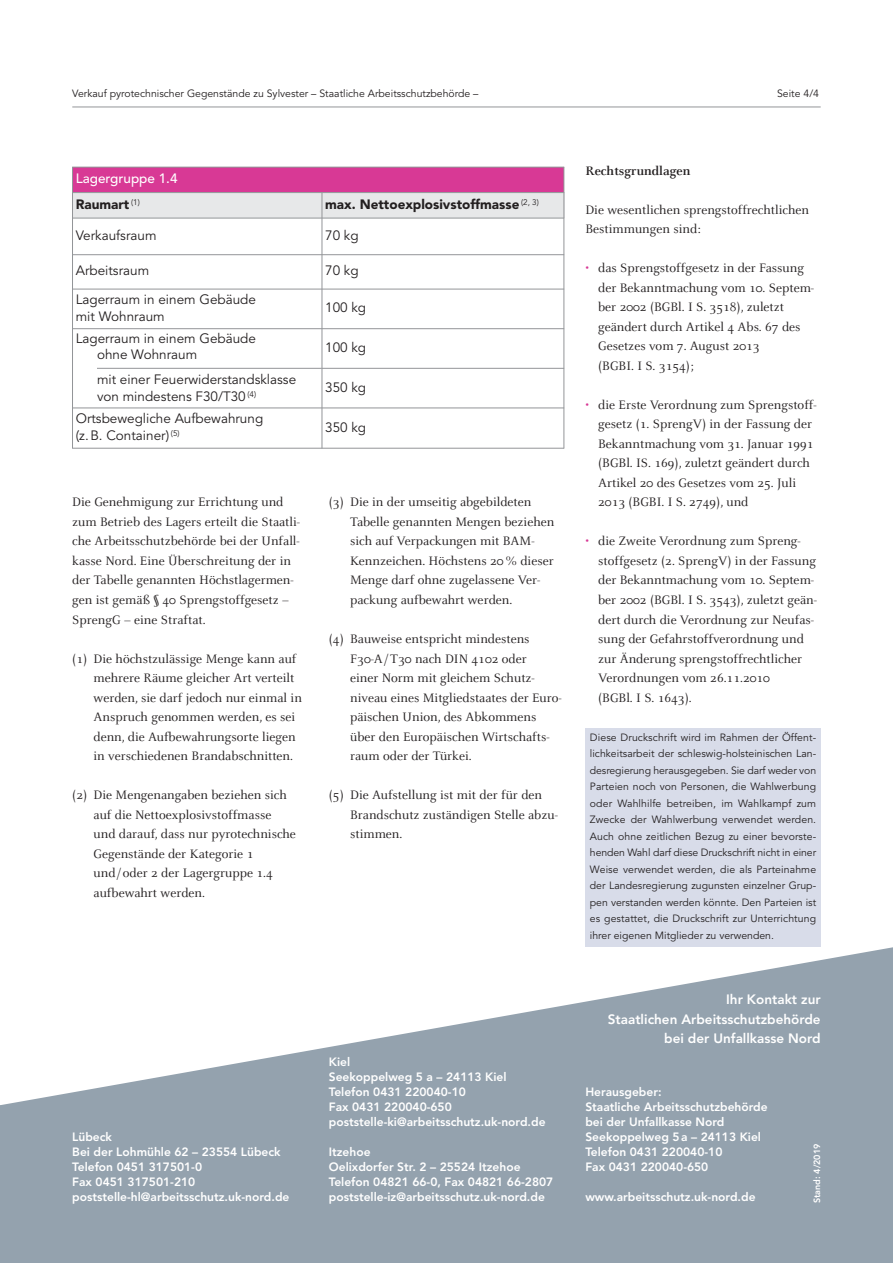
<style>
.page{position:relative;width:893px;height:1263px;background:#fff}
.page>*{position:absolute;margin:0;border:0;box-sizing:border-box;transform-origin:0 0}
.t1{font:13.5px/19.5px "Celeste";color:#231f20}
.t2{font:13.5px/16.5px "Avenir LT Std";color:#231f20}
.t3{font:800 13.5px/19.5px "Avenir LT Std";color:#fff;text-align:right}
.t4{font:900 13.5px "Avenir LT Std";color:#231f20}
.t5{font:500 13.5px/25.5px "Avenir LT Std";color:#fff}
.t6{font:700 13.5px "Celeste";color:#231f20}
.t7{font:800 12px/15px "Avenir LT Std";color:#fff}
.t8{font:10.5px/16.5px "Avenir LT Std";color:#231f20;text-align:justify}
.t9{font:800 9px "Avenir LT Std";color:#fff}
.s1{font-weight:900;color:#231f20}
.s2{color:#d83995}
</style>
<div class="page">
<hr style="left:72px;top:107px;width:749px;height:1px;background:#939598">
<svg style="left:0;top:947px;width:893px;height:316px;fill:#94a2ae"></svg>
<div style="left:585px;top:728px;width:236px;height:219px;background:#d8dce9"></div>
<div style="left:72px;top:167px;width:492px;height:26px;background:#d83995"></div>
<div style="left:72px;top:193px;width:250px;height:25px;background:#e7e8e9"></div>
<div style="left:322px;top:193px;width:242px;height:25px;background:#e7e8e9"></div>
<hr style="left:97px;top:368px;width:225px;height:1px;background:#939598">
<hr style="left:72px;top:167px;width:1px;height:281px;background:#939598">
<hr style="left:322px;top:192px;width:1px;height:256px;background:#939598">
<hr style="left:564px;top:167px;width:1px;height:281px;background:#939598">
<hr style="left:72px;top:167px;width:492px;height:1px;background:#939598">
<hr style="left:72px;top:192px;width:492px;height:1px;background:#939598">
<hr style="left:72px;top:218px;width:492px;height:1px;background:#939598">
<hr style="left:72px;top:254px;width:492px;height:1px;background:#939598">
<hr style="left:72px;top:289px;width:492px;height:1px;background:#939598">
<hr style="left:72px;top:328px;width:492px;height:1px;background:#939598">
<hr style="left:322px;top:368px;width:242px;height:1px;background:#939598">
<hr style="left:72px;top:408px;width:492px;height:1px;background:#939598">
<hr style="left:72px;top:448px;width:492px;height:1px;background:#939598">
<p class="t8" style="left:72px;top:86px;width:408px">Verkauf pyrotechnischer Gegenstände zu Sylvester – Staatliche Arbeitsschutzbehörde –</p>
<p class="t8" style="left:777px;top:86px;width:44px">Seite 4/4</p>
<p class="t5" style="left:76px;top:167px;width:103px">Lagergruppe 1.4<br><span class="s1">Raumart</span> <sup>(1)</sup></p>
<p class="t4" style="left:325px;top:199px;width:215px">max. Nettoexplosivstoffmasse <sup>(2,</sup> <sup>3)</sup></p>
<p class="t2" style="left:76px;top:228px;width:82px">Verkaufsraum</p>
<p class="t2" style="left:325px;top:228px;width:35px">70 kg</p>
<p class="t2" style="left:76px;top:263px;width:75px">Arbeitsraum</p>
<p class="t2" style="left:325px;top:263px;width:35px">70 kg</p>
<p class="t2" style="left:76px;top:292px;width:182px">Lagerraum in einem Gebäude mit Wohnraum</p>
<p class="t2" style="left:325px;top:300px;width:43px">100 kg</p>
<p class="t2" style="left:97px;top:331px;width:161px;text-indent:-21px">Lagerraum in einem Gebäude ohne Wohnraum</p>
<p class="t2" style="left:97px;top:372px;width:201px">mit einer Feuerwiderstandsklasse von mindestens F30/T30 <sup>(4)</sup></p>
<p class="t2" style="left:325px;top:340px;width:43px">100 kg</p>
<p class="t2" style="left:325px;top:380px;width:43px">350 kg</p>
<p class="t2" style="left:76px;top:411px;width:189px">Ortsbewegliche Aufbewahrung (z.B. Container) <sup>(5)</sup></p>
<p class="t2" style="left:325px;top:420px;width:43px">350 kg</p>
<p class="t1" style="left:72px;top:492px;width:229px">Die Genehmigung zur Errichtung und zum Betrieb des Lagers erteilt die Staatli&shy;che Arbeitsschutzbehörde bei der Unfall&shy;kasse Nord. Eine Überschreitung der in der Tabelle genannten Höchstlagermen&shy;gen ist gemäß § 40 Sprengstoffgesetz – SprengG – eine Straftat.</p>
<p class="t1" style="left:94px;top:648px;width:210px;text-indent:-21px">(1) Die höchstzulässige Menge kann auf mehrere Räume gleicher Art verteilt werden, sie darf jedoch nur einmal in Anspruch genommen werden, es sei denn, die Aufbewahrungsorte liegen in verschiedenen Brandabschnitten.</p>
<p class="t1" style="left:94px;top:785px;width:204px;text-indent:-21px">(2) Die Mengenangaben beziehen sich auf die Nettoexplosivstoffmasse und darauf, dass nur pyrotechnische<br>Gegenstände der Kategorie 1<br>und/ oder 2 der Lagergruppe 1.4 aufbewahrt werden.</p>
<p class="t1" style="left:350px;top:492px;width:206px;text-indent:-21px">(3) Die in der umseitig abgebildeten Tabelle genannten Mengen beziehen sich auf Verpackungen mit BAM-Kennzeichen. Höchstens 20% dieser Menge darf ohne zugelassene Ver&shy;packung aufbewahrt werden.</p>
<p class="t1" style="left:350px;top:629px;width:213px;text-indent:-21px">(4) Bauweise entspricht mindestens<br>F30-A/T30 nach DIN 4102 oder<br>einer Norm mit gleichem Schutz&shy;niveau eines Mitgliedstaates der Euro&shy;päischen Union, des Abkommens über den Europäischen Wirtschafts&shy;raum oder der Türkei.</p>
<p class="t1" style="left:350px;top:785px;width:209px;text-indent:-21px">(5) Die Aufstellung ist mit der für den<br>Brandschutz zuständigen Stelle abzu&shy;stimmen.</p>
<p class="t7" style="left:72px;top:1130px;width:219px">Lübeck<br>Bei der Lohmühle 62 – 23554 Lübeck<br>Telefon 0451 317501-0<br>Fax 0451 317501-210 poststelle-hl@arbeitsschutz.uk-nord.de</p>
<p class="t7" style="left:329px;top:1055px;width:218px">Kiel<br>Seekoppelweg 5 a – 24113 Kiel<br>Telefon 0431 220040-10<br>Fax 0431 220040-650 poststelle-ki@arbeitsschutz.uk-nord.de</p>
<p class="t7" style="left:329px;top:1145px;width:226px">Itzehoe<br>Oelixdorfer Str. 2 – 25524 Itzehoe<br>Telefon 04821 66-0, Fax 04821 66-2807 poststelle-iz@arbeitsschutz.uk-nord.de</p>
<p class="t6" style="left:585px;top:163px;width:107px">Rechtsgrundlagen</p>
<p class="t1" style="left:585px;top:200px;width:225px">Die wesentlichen sprengstoffrechtlichen<br>Bestimmungen sind:</p>
<p class="t1" style="left:598px;top:258px;width:217px;text-indent:-13px"><span class="s2">•</span> das Sprengstoffgesetz in der Fassung der Bekanntmachung vom 10. Septem&shy;ber 2002 (BGBl. I S. 3518), zuletzt geändert durch Artikel 4 Abs. 67 des<br>Gesetzes vom 7. August 2013<br>(BGBI. I S. 3154);</p>
<p class="t1" style="left:598px;top:395px;width:220px;text-indent:-13px"><span class="s2">•</span> die Erste Verordnung zum Sprengstoff&shy;gesetz (1. SprengV) in der Fassung der Bekanntmachung vom 31. Januar 1991 (BGBl. IS. 169), zuletzt geändert durch Artikel 20 des Gesetzes vom 25. Juli 2013 (BGBI. I S. 2749), und</p>
<p class="t1" style="left:598px;top:531px;width:220px;text-indent:-13px"><span class="s2">•</span> die Zweite Verordnung zum Spreng&shy;stoffgesetz (2. SprengV) in der Fassung der Bekanntmachung vom 10. Septem&shy;ber 2002 (BGBl. I S. 3543), zuletzt geän&shy;dert durch die Verordnung zur Neufas&shy;sung der Gefahrstoffverordnung und zur Änderung sprengstoffrechtlicher Verordnungen vom 26.11.2010<br>(BGBl. I S. 1643).</p>
<p class="t8" style="left:590px;top:730px;width:228px">Diese Druckschrift wird im Rahmen der Öffent&shy;lichkeitsarbeit der schleswig-holsteinischen Lan&shy;desregierung herausgegeben. Sie darf weder von Parteien noch von Personen, die Wahlwerbung oder Wahlhilfe betreiben, im Wahlkampf zum Zwecke der Wahlwerbung verwendet werden.<br>Auch ohne zeitlichen Bezug zu einer bevorste&shy;henden Wahl darf diese Druckschrift nicht in einer Weise verwendet werden, die als Parteinahme der Landesregierung zugunsten einzelner Grup&shy;pen verstanden werden könnte. Den Parteien ist es gestattet, die Druckschrift zur Unterrichtung ihrer eigenen Mitglieder zu verwenden.</p>
<p class="t3" style="left:608px;top:991px;width:214px">Ihr Kontakt zur<br>Staatlichen Arbeitsschutzbehörde bei der Unfallkasse Nord</p>
<p class="t7" style="left:585px;top:1085px;width:184px">Herausgeber:<br>Staatliche Arbeitsschutzbehörde bei der Unfallkasse Nord<br>Seekoppelweg 5a – 24113 Kiel<br>Telefon 0431 220040-10<br>Fax 0431 220040-650</p>
<p class="t7" style="left:585px;top:1190px;width:172px">www.arbeitsschutz.uk-nord.de</p>
<p class="t9" style="left:813px;top:1203px;width:61px;rotate:-90deg">Stand: 4/2019</p>
</div>
